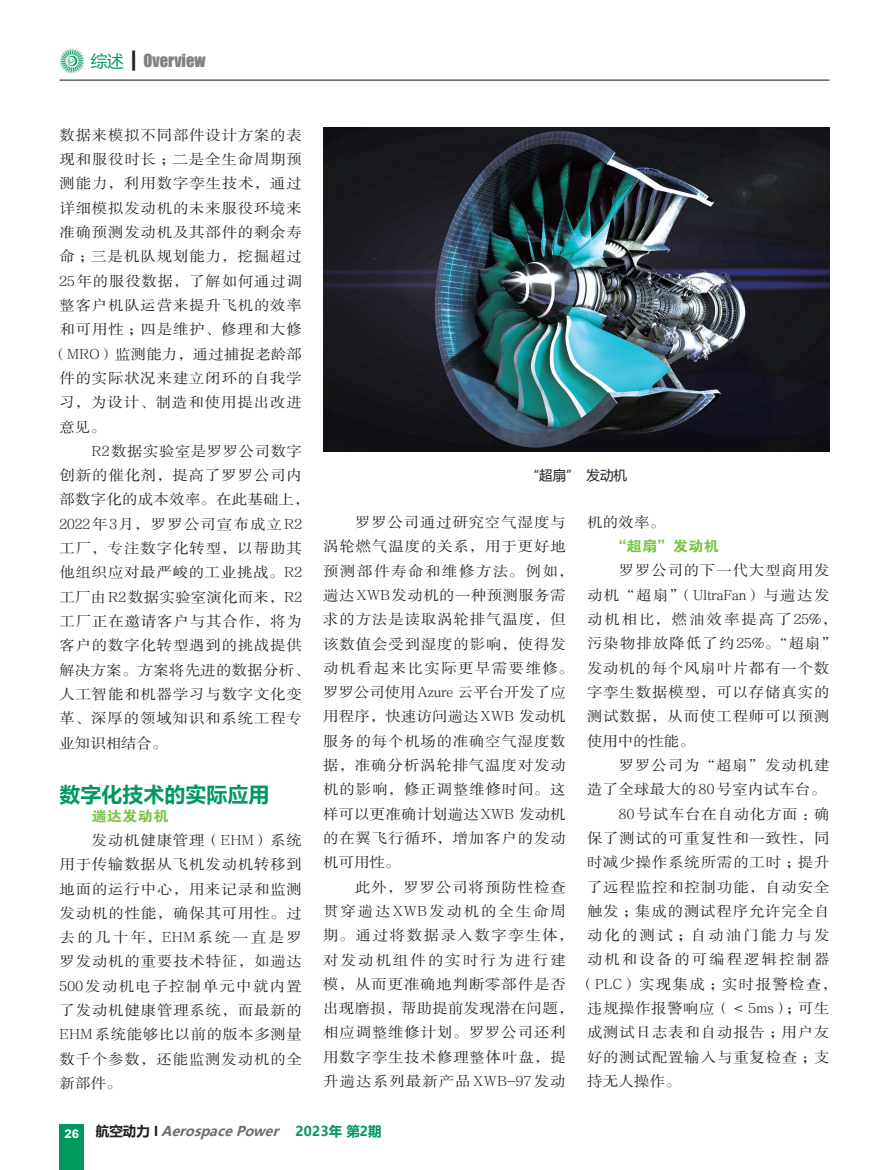
<style>
.page{position:relative;width:872px;height:1170px;background:#fff}
.page>*{position:absolute;margin:0;border:0;box-sizing:border-box;transform-origin:0 0}
.t1{font:21px "FZLTCHJW GB1 0";color:#00985c}
.t2{font:16.5px "Impact";color:#808285}
.t3{font:14.25px/24.3px "FZSSJW GB1 0";letter-spacing:.055em;color:#231f20;scale:1.08 1}
.t4{font:14.25px "FZSSJW GB1 0";letter-spacing:.02em;color:#231f20;scale:1.08 1}
.t5{font:14.25px "FZSSJW GB1 0";letter-spacing:.075em;color:#231f20;scale:1.08 1}
.t6{font:14.25px "FZSSJW GB1 0";letter-spacing:.015em;color:#231f20;scale:1.08 1}
.t7{font:14.25px "FZSSJW GB1 0";letter-spacing:.09em;color:#231f20;scale:1.08 1}
.t8{font:14.25px "FZSSJW GB1 0";letter-spacing:.035em;color:#231f20;scale:1.08 1}
.t9{font:14.25px "FZSSJW GB1 0";letter-spacing:.145em;color:#231f20;scale:1.08 1}
.t10{font:14.25px "FZSSJW GB1 0";letter-spacing:.135em;color:#231f20;scale:1.08 1}
.t11{font:14.25px "FZDHTJW GB1 0";color:#7dc34a;scale:1.08 1}
.t12{font:italic 700 13.5px "Microsoft Ya Hei";color:#6c6d70}
.t13{font:13.5px "Microsoft Ya Hei";color:#231f20}
.s1{font-family:"Microsoft Ya Hei";color:#00985c}
.s2{font-family:"Microsoft Ya Hei";color:#231f20}
.s3{font-style:normal;color:#231f20}
.s4{font-style:normal;color:#00985c}
</style>
<div class="page">
<div style="left:60px;top:1124px;width:24px;height:45px;background:#00985c"></div>
<hr style="left:60px;top:80px;width:769px;height:1px;background:#231f20">
<img style="left:60px;top:49px;width:24px;height:24px">
<img style="left:323px;top:128px;width:506px;height:324px">
<p class="t2" style="left:91px;top:48px;width:116px"><span class="s1">综述</span> <span class="s2">┃</span> OVERVIEW</p>
<p class="t3" style="left:60px;top:123px;width:226px">数据来模拟不同部件设计方案的表</p>
<p class="t3" style="left:60px;top:147px;width:226px">现和服役时长；二是全生命周期预</p>
<p class="t3" style="left:60px;top:172px;width:226px">测能力，利用数字孪生技术，通过</p>
<p class="t3" style="left:60px;top:196px;width:226px">详细模拟发动机的未来服役环境来</p>
<p class="t3" style="left:60px;top:220px;width:226px">准确预测发动机及其部件的剩余寿</p>
<p class="t3" style="left:60px;top:245px;width:226px">命；三是机队规划能力，挖掘超过</p>
<p class="t3" style="left:60px;top:269px;width:226px">25年的服役数据，了解如何通过调</p>
<p class="t3" style="left:60px;top:293px;width:226px">整客户机队运营来提升飞机的效率</p>
<p class="t3" style="left:60px;top:317px;width:226px">和可用性；四是维护、修理和大修</p>
<p class="t6" style="left:52px;top:346px;width:233px">（MRO）监测能力，通过捕捉老龄部</p>
<p class="t3" style="left:60px;top:366px;width:226px">件的实际状况来建立闭环的自我学</p>
<p class="t3" style="left:60px;top:390px;width:226px">习，为设计、制造和使用提出改进</p>
<p class="t3" style="left:60px;top:415px;width:44px">意见。</p>
<p class="t8" style="left:91px;top:443px;width:196px">R2数据实验室是罗罗公司数字</p>
<p class="t3" style="left:60px;top:463px;width:226px">创新的催化剂，提高了罗罗公司内</p>
<p class="t4" style="left:60px;top:492px;width:233px">部数字化的成本效率。在此基础上，</p>
<p class="t5" style="left:60px;top:516px;width:226px">2022年3月，罗罗公司宣布成立R2</p>
<p class="t3" style="left:60px;top:536px;width:226px">工厂，专注数字化转型，以帮助其</p>
<p class="t3" style="left:60px;top:560px;width:226px">他组织应对最严峻的工业挑战。R2</p>
<p class="t4" style="left:60px;top:589px;width:226px">工厂由R2数据实验室演化而来，R2</p>
<p class="t3" style="left:60px;top:609px;width:226px">工厂正在邀请客户与其合作，将为</p>
<p class="t3" style="left:60px;top:633px;width:226px">客户的数字化转型遇到的挑战提供</p>
<p class="t4" style="left:60px;top:662px;width:233px">解决方案。方案将先进的数据分析、</p>
<p class="t3" style="left:60px;top:682px;width:226px">人工智能和机器学习与数字文化变</p>
<p class="t3" style="left:60px;top:706px;width:226px">革、深厚的领域知识和系统工程专</p>
<p class="t3" style="left:60px;top:730px;width:101px">业知识相结合。</p>
<h1 class="t1" style="left:60px;top:783px;width:212px">数字化技术的实际应用</h1>
<p class="t11" style="left:91px;top:807px;width:73px">遄达发动机</p>
<p class="t3" style="left:60px;top:828px;width:226px;text-align:justify;text-indent:32px">发动机健康管理（EHM）系统用于传输数据从飞机发动机转移到地面的运行中心，用来记录和监测发动机的性能，确保其可用性。过去的几十年，EHM系统一直是罗罗发动机的重要技术特征，如遄达500发动机电子控制单元中就内置了发动机健康管理系统，而最新的EHM系统能够比以前的版本多测量数千个参数，还能监测发动机的全新部件。</p>
<p class="t13" style="left:526px;top:466px;width:103px">“超扇” 发动机</p>
<p class="t3" style="left:323px;top:510px;width:233px;text-indent:32px">罗罗公司通过研究空气湿度与涡轮燃气温度的关系，用于更好地预测部件寿命和维修方法。例如，遄达XWB发动机的一种预测服务需求的方法是读取涡轮排气温度，但该数值会受到湿度的影响，使得发动机看起来比实际更早需要维修。罗罗公司使用 Azure 云平台开发了应用程序，快速访问遄达 XWB 发动机服务的每个机场的准确空气湿度数据，准确分析涡轮排气温度对发动机的影响，修正调整维修时间。这样可以更准确计划遄达 XWB 发动机的在翼飞行循环，增加客户的发动机可用性。</p>
<p class="t3" style="left:323px;top:874px;width:233px;text-indent:32px">此外，罗罗公司将预防性检查贯穿遄达XWB发动机的全生命周期。通过将数据录入数字孪生体，对发动机组件的实时行为进行建模，从而更准确地判断零部件是否出现磨损，帮助提前发现潜在问题，相应调整维修计划。罗罗公司还利用数字孪生技术修理整体叶盘，提升遄达系列最新产品XWB-97发动</p>
<p class="t3" style="left:587px;top:510px;width:74px">机的效率。</p>
<p class="t11" style="left:611px;top:538px;width:101px">“超扇”发动机</p>
<p class="t3" style="left:587px;top:559px;width:233px;text-indent:32px">罗罗公司的下一代大型商用发动机“超扇”（UltraFan）与遄达发动机相比，燃油效率提高了25%，污染物排放降低了约25%。“超扇”发动机的每个风扇叶片都有一个数字孪生数据模型，可以存储真实的测试数据，从而使工程师可以预测使用中的性能。</p>
<p class="t3" style="left:619px;top:753px;width:196px">罗罗公司为“超扇”发动机建</p>
<p class="t4" style="left:587px;top:782px;width:223px">造了全球最大的 80 号室内试车台。</p>
<p class="t3" style="left:619px;top:801px;width:196px">80号试车台在自动化方面：确</p>
<p class="t3" style="left:587px;top:826px;width:226px">保了测试的可重复性和一致性，同</p>
<p class="t3" style="left:587px;top:850px;width:226px">时减少操作系统所需的工时；提升</p>
<p class="t3" style="left:587px;top:874px;width:226px">了远程监控和控制功能，自动安全</p>
<p class="t3" style="left:587px;top:899px;width:226px">触发；集成的测试程序允许完全自</p>
<p class="t9" style="left:587px;top:927px;width:226px">动化的测试；自动油门能力与发</p>
<p class="t10" style="left:587px;top:952px;width:226px">动机和设备的可编程逻辑控制器</p>
<p class="t7" style="left:579px;top:976px;width:240px">（PLC）实现集成；实时报警检查，</p>
<p class="t3" style="left:587px;top:996px;width:226px">违规操作报警响应（＜5ms）；可生</p>
<p class="t3" style="left:587px;top:1020px;width:226px">成测试日志表和自动报告；用户友</p>
<p class="t3" style="left:587px;top:1044px;width:226px">好的测试配置输入与重复检查；支</p>
<p class="t3" style="left:587px;top:1069px;width:88px">持无人操作。</p>
<p class="t12" style="left:65px;top:1121px;width:319px"><sub>2</sub> <sub>6</sub> <span class="s3">航空动力 I</span> AerospacePower <span class="s4">2 0 2 3 年 第 2 期</span></p>
</div>
